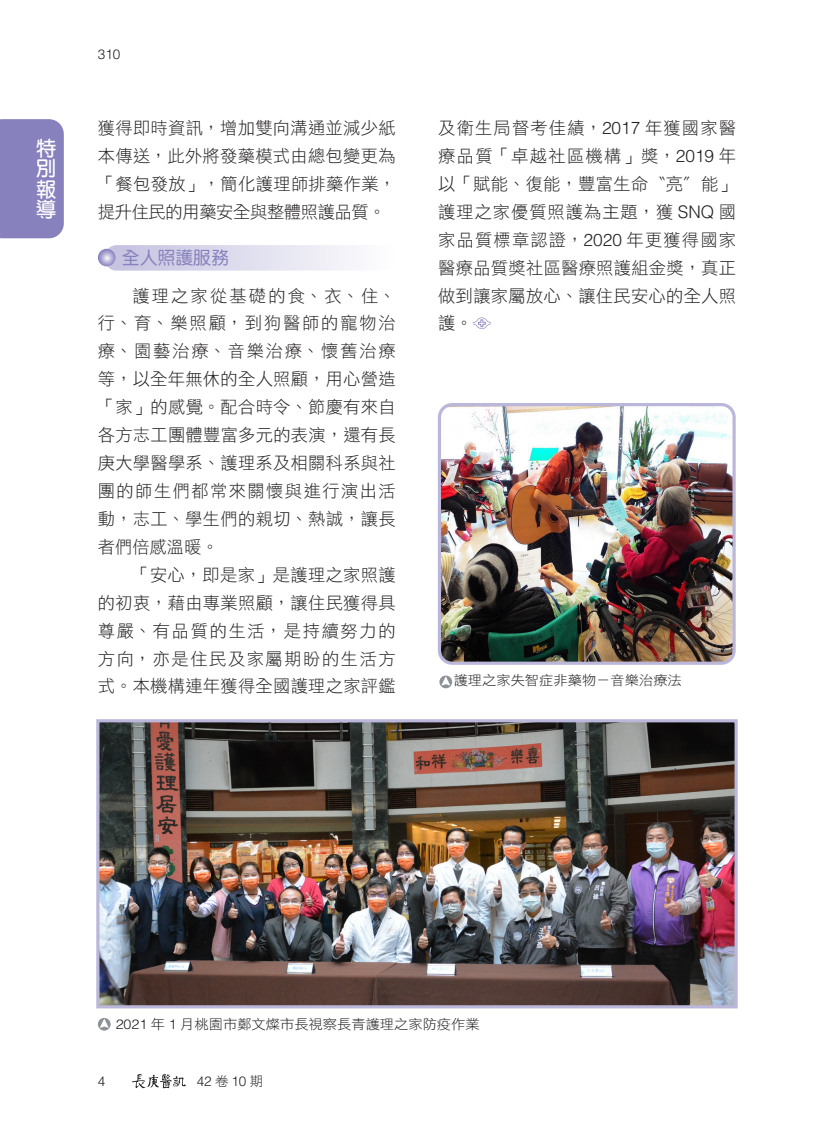
<style>
.page{position:relative;width:834px;height:1132px;background:#fff}
.page>*{position:absolute;margin:0;border:0;box-sizing:border-box;transform-origin:0 0}
.t1{font:700 20.25px/20.2px "AR Yuan B5";color:#fff;text-align:justify}
._004-一_標{font:18px "DF Yuan Std W5";letter-spacing:-.01em;color:#8781bd}
._005內文-推出{font:17.25px/27.9px "DF Hei Std W3";letter-spacing:.02em;color:#231f20;text-align:justify}
._005圖說{font:13.5px "DF Hei Std W3";color:#231f20;scale:1.05 1}
.頁碼{font:300 13.5px "Helvetica LT Std";color:#231f20}
.s1{font-family:"Helvetica LT Std";font-weight:300}
.s2{font-family:"DF Hei Std W3";font-weight:400}
</style>
<div class="page">
<div style="left:0;top:119px;width:64px;height:119px;background:#8781bd"></div>
<div style="left:106px;top:245px;width:289px;height:25px;background:linear-gradient(to right,#c2c0df,#fff);border-radius:10px"></div>
<svg style="left:98px;top:249px;width:17px;height:17px"></svg>
<svg style="left:472px;top:317px;width:19px;height:12px"></svg>
<img style="left:100px;top:723px;width:633px;height:281px">
<div style="left:96px;top:719px;width:641px;height:289px;border:3px solid #bbb7da"></div>
<svg style="left:98px;top:1017px;width:13px;height:13px"></svg>
<svg style="left:100px;top:1018px;width:9px;height:9px"></svg>
<img style="left:439px;top:407px;width:295px;height:256px">
<div style="left:438px;top:403px;width:297px;height:261px;border:3px solid #bbb7da;border-radius:13px"></div>
<svg style="left:439px;top:675px;width:13px;height:13px"></svg>
<svg style="left:441px;top:676px;width:9px;height:9px"></svg>
<svg style="left:132px;top:1074px;width:54px;height:13px"></svg>
<p class="t1" style="left:36px;top:138px;width:21px">特別報導</p>
<p class="頁碼" style="left:98px;top:46px;width:24px">310</p>
<p class="_005內文-推出" style="left:98px;top:113px;width:299px">獲得即時資訊，增加雙向溝通並減少紙本傳送，此外將發藥模式由總包變更為「餐包發放」，簡化護理師排藥作業，提升住民的用藥安全與整體照護品質。</p>
<p class="_004-一_標" style="left:122px;top:248px;width:109px">全人照護服務</p>
<p class="_005內文-推出" style="left:98px;top:281px;width:299px;text-indent:34px">護理之家從基礎的食、衣、住、行、育、樂照顧，到狗醫師的寵物治療、園藝治療、音樂治療、懷舊治療等，以全年無休的全人照顧，用心營造「家」的感覺。配合時令、節慶有來自各方志工團體豐富多元的表演，還有長庚大學醫學系、護理系及相關科系與社團的師生們都常來關懷與進行演出活動，志工、學生們的親切、熱誠，讓長者們倍感溫暖。</p>
<p class="_005內文-推出" style="left:98px;top:560px;width:299px;text-indent:34px">「安心，即是家」是護理之家照護的初衷，藉由專業照顧，讓住民獲得具尊嚴、有品質的生活，是持續努力的方向，亦是住民及家屬期盼的生活方式。本機構連年獲得全國護理之家評鑑</p>
<p class="_005內文-推出" style="left:438px;top:113px;width:299px">及衛生局督考佳績，<span class="s1">2017</span> 年獲國家醫療品質「卓越社區機構」獎，<span class="s1">2019</span> 年以「賦能、復能，豐富生命〝亮〞能」護理之家優質照護為主題，獲 <span class="s1">SNQ</span> 國家品質標章認證，<span class="s1">2020</span> 年更獲得國家醫療品質獎社區醫療照護組金獎，真正做到讓家屬放心、讓住民安心的全人照護。</p>
<p class="_005圖說" style="left:453px;top:672px;width:219px">護理之家失智症非藥物－音樂治療法</p>
<p class="_005圖說" style="left:116px;top:1016px;width:348px"><span class="s1">2021</span> 年 <span class="s1">1</span> 月桃園市鄭文燦市長視察長青護理之家防疫作業</p>
<p class="頁碼" style="left:98px;top:1072px;width:9px">4</p>
<p class="頁碼" style="left:197px;top:1072px;width:68px">42<span class="s2">卷</span>10<span class="s2">期</span></p>
</div>
